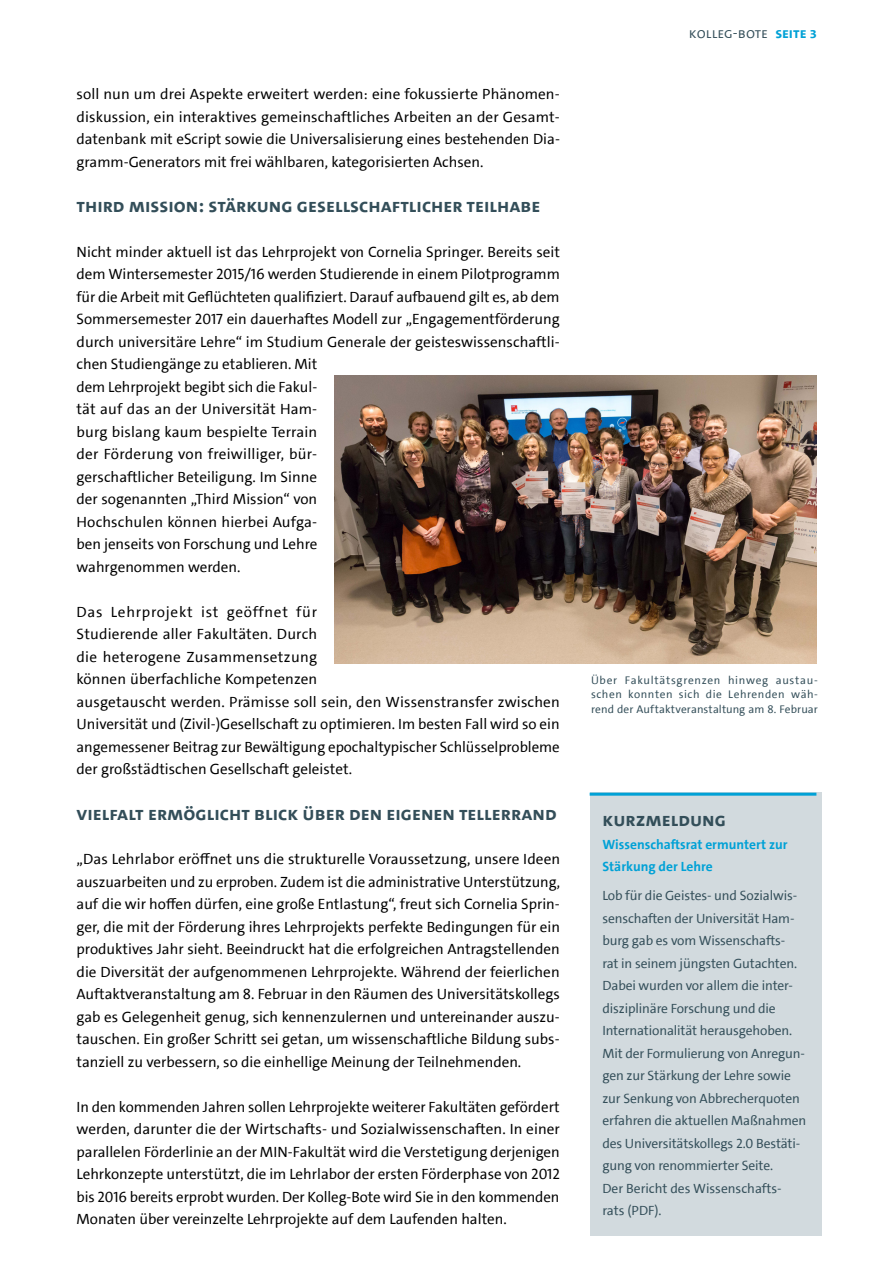
<style>
.page{position:relative;width:893px;height:1263px;background:#fff}
.page>*{position:absolute;margin:0;border:0;box-sizing:border-box;transform-origin:0 0}
.t1{font:19.5px "The Sans UHH Bold Caps";color:#334e59}
.t2{font:15px/22.5px "The Sans UHH";color:#000;text-align:justify}
.t3{font:15px "The Sans UHH Semi Light Caps";color:#334e59}
.t4{font:13.5px/22.5px "The Sans UHH";letter-spacing:-.01em;color:#334e59}
.t5{font:700 13.5px/22.5px "The Sans UHH";color:#00a1d6}
.t6{font:11.25px/14.2px "The Sans UHH";letter-spacing:.01em;color:#334e59;text-align:justify}
.s1{font-family:"The Sans UHH Bold Caps";color:#00a1d6}
</style>
<div class="page">
<img style="left:334px;top:375px;width:482px;height:288px">
<div style="left:590px;top:793px;width:231px;height:443px;background:#d2dade"></div>
<hr style="left:590px;top:793px;width:226px;height:3px;background:#00a1d6">
<p class="t2" style="left:77px;top:83px;width:485px">soll nun um drei Aspekte erweitert werden: eine fokussierte Phänomen&shy;diskussion, ein interaktives gemeinschaftliches Arbeiten an der Gesamt&shy;datenbank mit eScript sowie die Universalisierung eines bestehenden Dia&shy;gramm-Generators mit frei wählbaren, kategorisierten Achsen.</p>
<h1 class="t1" style="left:77px;top:193px;width:465px">Third Mission: Stärkung gesellschaftlicher Teilhabe</h1>
<p class="t2" style="left:77px;top:240px;width:485px;text-align:left">Nicht minder aktuell ist das Lehrprojekt von Cornelia Springer. Bereits seit dem Wintersemester 2015/16 werden Studierende in einem Pilotprogramm für die Arbeit mit Geflüchteten qualifiziert. Darauf aufbauend gilt es, ab dem Sommersemester 2017 ein dauerhaftes Modell zur „Engagementförderung durch universitäre Lehre“ im Studium Generale der geisteswissenschaftli&shy;chen Studiengänge zu etablieren. Mit<br>dem Lehrprojekt begibt sich die Fakul-<br>tät auf das an der Universität Ham-<br>burg bislang kaum bespielte Terrain<br>der Förderung von freiwilliger, bür-<br>gerschaftlicher Beteiligung. Im Sinne<br>der sogenannten „Third Mission“ von<br>Hochschulen können hierbei Aufga-<br>ben jenseits von Forschung und Lehre<br>wahrgenommen werden.</p>
<p class="t2" style="left:77px;top:600px;width:485px;text-align:left">Das Lehrprojekt ist geöffnet für<br>Studierende aller Fakultäten. Durch<br>die heterogene Zusammensetzung<br>können überfachliche Kompetenzen<br>ausgetauscht werden. Prämisse soll sein, den Wissenstransfer zwischen Universität und (Zivil-)Gesellschaft zu optimieren. Im besten Fall wird so ein angemessener Beitrag zur Bewältigung epochaltypischer Schlüsselprobleme der großstädtischen Gesellschaft geleistet.</p>
<h1 class="t1" style="left:77px;top:801px;width:482px">Vielfalt ermöglicht Blick über den eigenen Tellerrand</h1>
<p class="t2" style="left:77px;top:848px;width:485px">„Das Lehrlabor eröffnet uns die strukturelle Voraussetzung, unsere Ideen auszuarbeiten und zu erproben. Zudem ist die administrative Unterstützung, auf die wir hoffen dürfen, eine große Entlastung“, freut sich Cornelia Sprin&shy;ger, die mit der Förderung ihres Lehrprojekts perfekte Bedingungen für ein produktives Jahr sieht. Beeindruckt hat die erfolgreichen Antragstellenden die Diversität der aufgenommenen Lehrprojekte. Während der feierlichen Auftaktveranstaltung am 8. Februar in den Räumen des Universitätskollegs gab es Gelegenheit genug, sich kennenzulernen und untereinander auszu&shy;tauschen. Ein großer Schritt sei getan, um wissenschaftliche Bildung subs&shy;tanziell zu verbessern, so die einhellige Meinung der Teilnehmenden.</p>
<p class="t2" style="left:77px;top:1095px;width:485px">In den kommenden Jahren sollen Lehrprojekte weiterer Fakultäten gefördert werden, darunter die der Wirtschafts- und Sozialwissenschaften. In einer parallelen Förderlinie an der MIN-Fakultät wird die Verstetigung derjenigen Lehrkonzepte unterstützt, die im Lehrlabor der ersten Förderphase von 2012 bis 2016 bereits erprobt wurden. Der Kolleg-Bote wird Sie in den kommenden Monaten über vereinzelte Lehrprojekte auf dem Laufenden halten.</p>
<p class="t3" style="left:689px;top:24px;width:129px">Kolleg-Bote <span class="s1">Seite 3</span></p>
<p class="t6" style="left:591px;top:673px;width:228px">Über Fakultätsgrenzen hinweg austau&shy;schen konnten sich die Lehrenden wäh&shy;rend der Auftaktveranstaltung am 8. Februar</p>
<h1 class="t1" style="left:602px;top:807px;width:125px">Kurzmeldung</h1>
<p class="t5" style="left:602px;top:833px;width:187px">Wissenschaftsrat ermuntert zur<br>Stärkung der Lehre</p>
<p class="t4" style="left:602px;top:884px;width:205px">Lob für die Geistes- und Sozialwis&shy;senschaften der Universität Ham&shy;burg gab es vom Wissenschafts-<br>rat in seinem jüngsten Gutachten.<br>Dabei wurden vor allem die inter&shy;disziplinäre Forschung und die<br>Internationalität herausgehoben.<br>Mit der Formulierung von Anregun&shy;gen zur Stärkung der Lehre sowie zur Senkung von Abbrecherquoten erfahren die aktuellen Maßnahmen des Universitätskollegs 2.0 Bestäti&shy;gung von renommierter Seite.<br>Der Bericht des Wissenschafts&shy;rats (PDF).</p>
</div>
